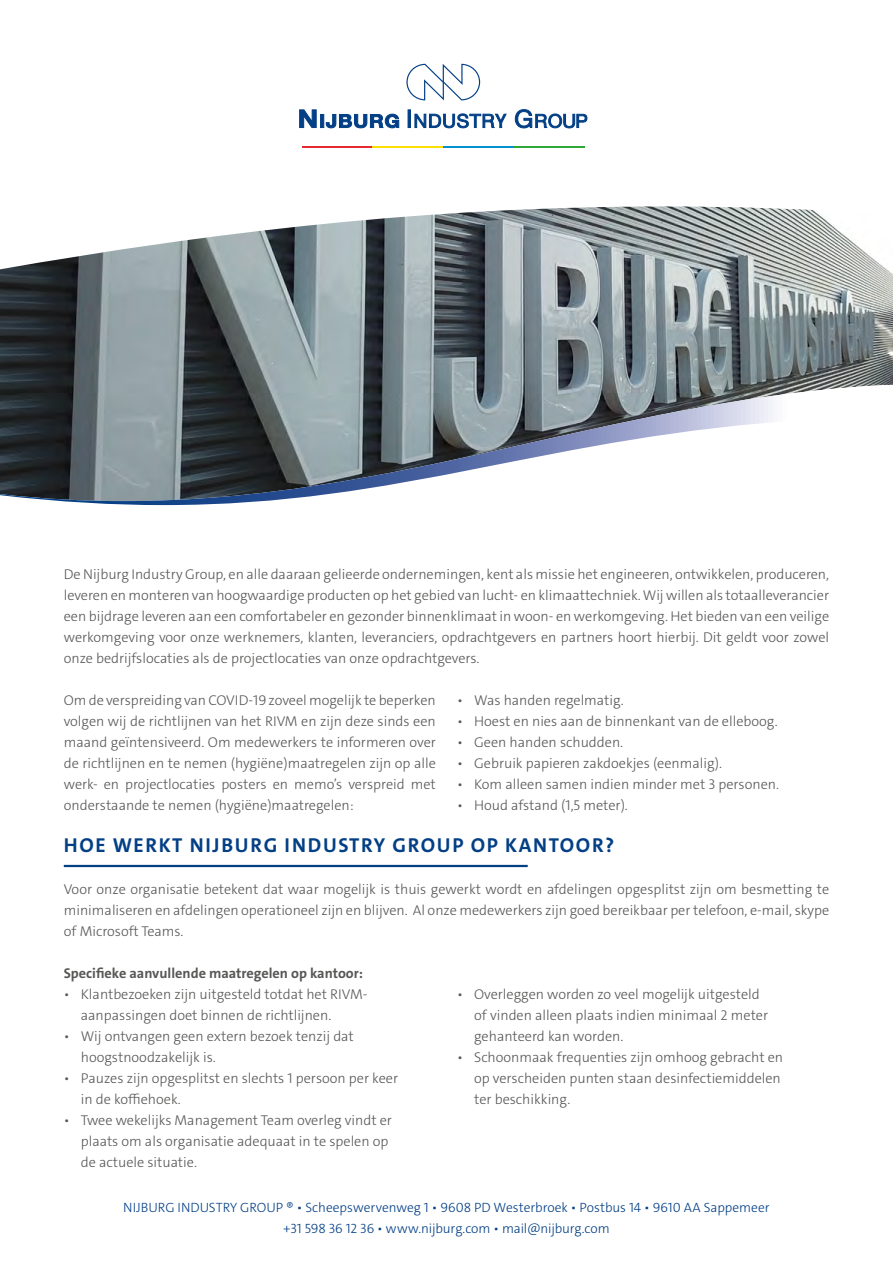
<style>
.page{position:relative;width:893px;height:1263px;background:#fff}
.page>*{position:absolute;margin:0;border:0;box-sizing:border-box;transform-origin:0 0}
.t1{font:700 20.25px "The Sans C4 s";letter-spacing:.08em;color:#033f85}
.t2{font:300 14.25px/21px "The Sans C4 s";color:#575756}
.t3{font:700 14.25px "The Sans C4 s";color:#575756}
.t4{font:300 13.5px/21px "The Sans C4 s";color:#033f85;text-align:center}
</style>
<div class="page">
<svg style="left:406px;top:64px;width:74px;height:36px"></svg>
<hr style="left:302px;top:146px;width:71px;height:2px;background:#e62a32">
<hr style="left:373px;top:146px;width:70px;height:2px;background:#ffdf00">
<hr style="left:443px;top:146px;width:71px;height:2px;background:#0090d4">
<hr style="left:514px;top:146px;width:71px;height:2px;background:#2ea836">
<svg style="left:299px;top:109px;width:288px;height:19px"></svg>
<img style="left:0;top:206px;width:893px;height:179px">
<svg style="left:0;top:385px;width:881px;height:120px"></svg>
<hr style="left:64px;top:865px;width:464px;height:2px;background:#033f85">
<p class="t2" style="left:64px;top:564px;width:767px;text-align:justify">De Nijburg Industry Group, en alle daaraan gelieerde ondernemingen, kent als missie het engineeren, ontwikkelen, produceren, leveren en monteren van hoogwaardige producten op het gebied van lucht- en klimaattechniek. Wij willen als totaalleverancier een bijdrage leveren aan een comfortabeler en gezonder binnenklimaat in woon- en werkomgeving. Het bieden van een veilige werkomgeving voor onze werknemers, klanten, leveranciers, opdrachtgevers en partners hoort hierbij. Dit geldt voor zowel onze bedrijfslocaties als de projectlocaties van onze opdrachtgevers.</p>
<p class="t2" style="left:64px;top:690px;width:374px;text-align:justify">Om de verspreiding van COVID-19 zoveel mogelijk te beperken volgen wij de richtlijnen van het RIVM en zijn deze sinds een maand geïntensiveerd. Om medewerkers te informeren over de richtlijnen en te nemen (hygiëne)maatregelen zijn op alle werk- en projectlocaties posters en memo’s verspreid met onderstaande te nemen (hygiëne)maatregelen:</p>
<p class="t2" style="left:457px;top:690px;width:168px">• Was handen regelmatig.</p>
<p class="t2" style="left:457px;top:711px;width:322px">• Hoest en nies aan de binnenkant van de elleboog.</p>
<p class="t2" style="left:457px;top:732px;width:168px">• Geen handen schudden.</p>
<p class="t2" style="left:457px;top:753px;width:266px">• Gebruik papieren zakdoekjes (eenmalig).</p>
<p class="t2" style="left:457px;top:774px;width:323px">• Kom alleen samen indien minder met 3 personen.</p>
<p class="t2" style="left:457px;top:795px;width:172px">• Houd afstand (1,5 meter).</p>
<h1 class="t1" style="left:64px;top:832px;width:552px">HOE WERKT NIJBURG INDUSTRY GROUP OP KANTOOR?</h1>
<p class="t2" style="left:64px;top:879px;width:767px;text-align:justify">Voor onze organisatie betekent dat waar mogelijk is thuis gewerkt wordt en afdelingen opgesplitst zijn om besmetting te minimaliseren en afdelingen operationeel zijn en blijven. Al onze medewerkers zijn goed bereikbaar per telefoon, e-mail, skype of Microsoft Teams.</p>
<p class="t3" style="left:64px;top:964px;width:301px">Specifieke aanvullende maatregelen op kantoor:</p>
<p class="t2" style="left:81px;top:984px;width:288px;text-indent:-17px">• Klantbezoeken zijn uitgesteld totdat het RIVM&shy;aanpassingen doet binnen de richtlijnen.</p>
<p class="t2" style="left:81px;top:1026px;width:275px;text-indent:-17px">• Wij ontvangen geen extern bezoek tenzij dat hoogstnoodzakelijk is.</p>
<p class="t2" style="left:81px;top:1068px;width:319px;text-indent:-17px">• Pauzes zijn opgesplitst en slechts 1 persoon per keer in de koffiehoek.</p>
<p class="t2" style="left:81px;top:1110px;width:313px;text-indent:-17px">• Twee wekelijks Management Team overleg vindt er plaats om als organisatie adequaat in te spelen op de actuele situatie.</p>
<p class="t2" style="left:474px;top:984px;width:296px;text-indent:-17px">• Overleggen worden zo veel mogelijk uitgesteld of vinden alleen plaats indien minimaal 2 meter gehanteerd kan worden.</p>
<p class="t2" style="left:474px;top:1047px;width:310px;text-indent:-17px">• Schoonmaak frequenties zijn omhoog gebracht en op verscheiden punten staan desinfectiemiddelen ter beschikking.</p>
<p class="t4" style="left:123px;top:1197px;width:648px">NIJBURG INDUSTRY GROUP ® • Scheepswervenweg 1 • 9608 PD Westerbroek • Postbus 14 • 9610 AA Sappemeer +31 598 36 12 36 • www.nijburg.com • mail@nijburg.com</p>
</div>
